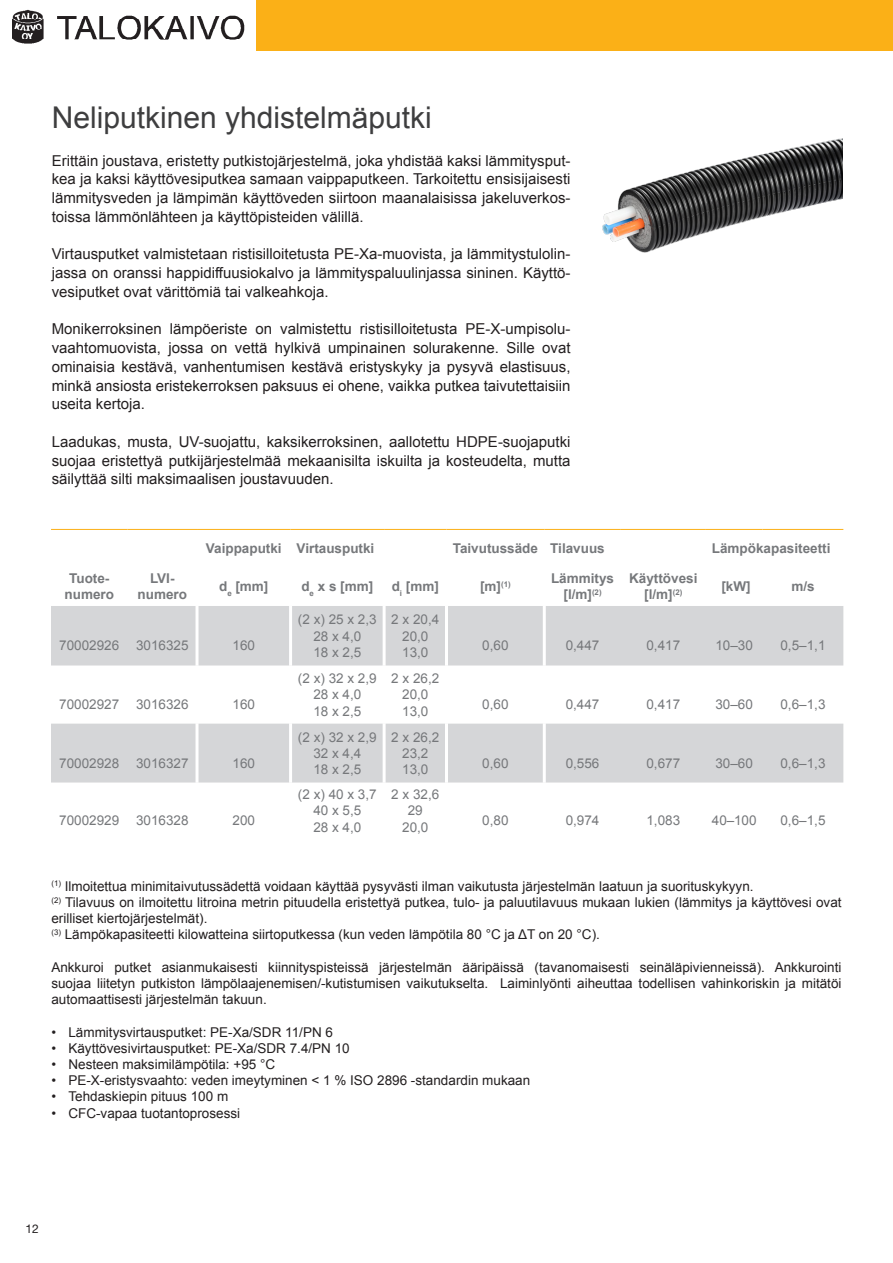
<style>
.page{position:relative;width:893px;height:1263px;background:#fff}
.page>*{position:absolute;margin:0;border:0;box-sizing:border-box;transform-origin:0 0}
.bodytekst{font:30px "Arial";color:#3e3e3f}
.bodytekst-2{font:15px/18.8px "Arial";color:#231f20;text-align:justify}
.small_body{font:13.5px/16.2px "Arial";color:#231f20}
.body_tabel{font:13.5px/16.2px "Arial";color:#76787b;text-align:center}
.body_insprong{font:13.5px "Arial";color:#231f20}
.body_tabel-2{font:700 13.5px/16.2px "Arial";color:#76787b;text-align:center}
.tabel_bold{font:700 13.5px "Arial";color:#76787b}
.t1{font:12px "Helvetica Neue LT Std";color:#231f20}
</style>
<div class="page">
<div style="left:256px;top:0;width:637px;height:51px;background:#fbb017"></div>
<img style="left:13px;top:9px;width:232px;height:35px">
<img style="left:602px;top:138px;width:241px;height:115px">
<svg style="left:51px;top:606px;width:792px;height:176px;fill:#d5d6d8"></svg>
<hr style="left:51px;top:529px;width:77px;height:1px;background:#fbb017">
<hr style="left:128px;top:529px;width:69px;height:1px;background:#fbb017">
<hr style="left:197px;top:529px;width:94px;height:1px;background:#fbb017">
<hr style="left:291px;top:529px;width:93px;height:1px;background:#fbb017">
<hr style="left:384px;top:529px;width:62px;height:1px;background:#fbb017">
<hr style="left:446px;top:529px;width:98px;height:1px;background:#fbb017">
<hr style="left:544px;top:529px;width:77px;height:1px;background:#fbb017">
<hr style="left:621px;top:529px;width:85px;height:1px;background:#fbb017">
<hr style="left:706px;top:529px;width:57px;height:1px;background:#fbb017">
<hr style="left:763px;top:529px;width:80px;height:1px;background:#fbb017">
<hr style="left:196px;top:606px;width:3px;height:59px;background:#fff">
<hr style="left:289px;top:606px;width:3px;height:59px;background:#fff">
<hr style="left:383px;top:606px;width:3px;height:59px;background:#fff">
<hr style="left:445px;top:606px;width:3px;height:59px;background:#fff">
<hr style="left:543px;top:606px;width:3px;height:59px;background:#fff">
<hr style="left:196px;top:665px;width:3px;height:59px;background:#fff">
<hr style="left:289px;top:665px;width:3px;height:59px;background:#fff">
<hr style="left:383px;top:665px;width:3px;height:59px;background:#fff">
<hr style="left:445px;top:665px;width:3px;height:59px;background:#fff">
<hr style="left:543px;top:665px;width:3px;height:59px;background:#fff">
<hr style="left:196px;top:724px;width:3px;height:58px;background:#fff">
<hr style="left:289px;top:724px;width:3px;height:58px;background:#fff">
<hr style="left:383px;top:724px;width:3px;height:58px;background:#fff">
<hr style="left:445px;top:724px;width:3px;height:58px;background:#fff">
<hr style="left:543px;top:724px;width:3px;height:58px;background:#fff">
<p class="bodytekst" style="left:52px;top:98px;width:382px">Neliputkinen yhdistelmäputki</p>
<p class="bodytekst-2" style="left:52px;top:151px;width:520px">Erittäin joustava, eristetty putkistojärjestelmä, joka yhdistää kaksi lämmitysput&shy;kea ja kaksi käyttövesiputkea samaan vaippaputkeen. Tarkoitettu ensisijaisesti lämmitysveden ja lämpimän käyttöveden siirtoon maanalaisissa jakeluverkos&shy;toissa lämmönlähteen ja käyttöpisteiden välillä.</p>
<p class="bodytekst-2" style="left:52px;top:245px;width:520px">Virtausputket valmistetaan ristisilloitetusta PE-Xa-muovista, ja lämmitystulolin&shy;jassa on oranssi happidiffuusiokalvo ja lämmityspaluulinjassa sininen. Käyttö&shy;vesiputket ovat värittömiä tai valkeahkoja.</p>
<p class="bodytekst-2" style="left:52px;top:320px;width:520px">Monikerroksinen lämpöeriste on valmistettu ristisilloitetusta PE-X-umpisolu&shy;vaahtomuovista, jossa on vettä hylkivä umpinainen solurakenne. Sille ovat ominaisia kestävä, vanhentumisen kestävä eristyskyky ja pysyvä elastisuus, minkä ansiosta eristekerroksen paksuus ei ohene, vaikka putkea taivutettaisiin useita kertoja.</p>
<p class="bodytekst-2" style="left:52px;top:432px;width:520px">Laadukas, musta, UV-suojattu, kaksikerroksinen, aallotettu HDPE-suojaputki suojaa eristettyä putkijärjestelmää mekaanisilta iskuilta ja kosteudelta, mutta säilyttää silti maksimaalisen joustavuuden.</p>
<p class="body_tabel-2" style="left:69px;top:571px;width:42px">Tuote-</p>
<p class="body_tabel-2" style="left:65px;top:587px;width:51px">numero</p>
<p class="tabel_bold" style="left:206px;top:539px;width:77px">Vaippaputki</p>
<p class="tabel_bold" style="left:297px;top:539px;width:79px">Virtausputki</p>
<p class="tabel_bold" style="left:453px;top:539px;width:87px">Taivutussäde</p>
<p class="tabel_bold" style="left:550px;top:539px;width:56px">Tilavuus</p>
<p class="tabel_bold" style="left:712px;top:539px;width:120px">Lämpökapasiteetti</p>
<p class="body_tabel-2" style="left:138px;top:571px;width:51px">LVI&shy;numero</p>
<p class="body_tabel-2" style="left:219px;top:579px;width:51px">d<sub>e</sub> [mm]</p>
<p class="body_tabel-2" style="left:301px;top:579px;width:73px">d<sub>e</sub> x s [mm]</p>
<p class="body_tabel-2" style="left:392px;top:579px;width:49px">d<sub>i</sub> [mm]</p>
<p class="body_tabel-2" style="left:480px;top:579px;width:32px">[m]<sup>(1)</sup></p>
<p class="body_tabel-2" style="left:551px;top:571px;width:65px">Lämmitys [l/m]<sup>(2)</sup></p>
<p class="body_tabel-2" style="left:629px;top:571px;width:70px">Käyttövesi [l/m]<sup>(2)</sup></p>
<p class="body_tabel-2" style="left:721px;top:579px;width:31px">[kW]</p>
<p class="body_tabel-2" style="left:791px;top:579px;width:25px">m/s</p>
<p class="body_tabel" style="left:59px;top:638px;width:62px">70002926</p>
<p class="body_tabel" style="left:136px;top:638px;width:54px">3016325</p>
<p class="body_tabel" style="left:233px;top:638px;width:24px">160</p>
<p class="body_tabel" style="left:298px;top:612px;width:80px">(2 x) 25 x 2,3</p>
<p class="body_tabel" style="left:313px;top:628px;width:50px">28 x 4,0</p>
<p class="body_tabel" style="left:313px;top:644px;width:50px">18 x 2,5</p>
<p class="body_tabel" style="left:391px;top:612px;width:50px">2 x 20,4<br>20,0</p>
<p class="body_tabel" style="left:402px;top:644px;width:28px">13,0</p>
<p class="body_tabel" style="left:482px;top:638px;width:28px">0,60</p>
<p class="body_tabel" style="left:566px;top:638px;width:35px">0,447</p>
<p class="body_tabel" style="left:646px;top:638px;width:35px">0,417</p>
<p class="body_tabel" style="left:715px;top:638px;width:39px">10–30</p>
<p class="body_tabel" style="left:780px;top:638px;width:47px">0,5–1,1</p>
<p class="body_tabel" style="left:59px;top:696px;width:62px">70002927</p>
<p class="body_tabel" style="left:136px;top:696px;width:54px">3016326</p>
<p class="body_tabel" style="left:233px;top:696px;width:24px">160</p>
<p class="body_tabel" style="left:298px;top:671px;width:80px">(2 x) 32 x 2,9</p>
<p class="body_tabel" style="left:313px;top:687px;width:50px">28 x 4,0</p>
<p class="body_tabel" style="left:313px;top:703px;width:50px">18 x 2,5</p>
<p class="body_tabel" style="left:391px;top:671px;width:50px">2 x 26,2<br>20,0</p>
<p class="body_tabel" style="left:402px;top:703px;width:28px">13,0</p>
<p class="body_tabel" style="left:482px;top:696px;width:28px">0,60</p>
<p class="body_tabel" style="left:566px;top:696px;width:35px">0,447</p>
<p class="body_tabel" style="left:646px;top:696px;width:35px">0,417</p>
<p class="body_tabel" style="left:715px;top:696px;width:39px">30–60</p>
<p class="body_tabel" style="left:780px;top:696px;width:47px">0,6–1,3</p>
<p class="body_tabel" style="left:59px;top:755px;width:62px">70002928</p>
<p class="body_tabel" style="left:136px;top:755px;width:54px">3016327</p>
<p class="body_tabel" style="left:233px;top:755px;width:24px">160</p>
<p class="body_tabel" style="left:298px;top:729px;width:80px">(2 x) 32 x 2,9</p>
<p class="body_tabel" style="left:313px;top:745px;width:50px">32 x 4,4</p>
<p class="body_tabel" style="left:313px;top:761px;width:50px">18 x 2,5</p>
<p class="body_tabel" style="left:391px;top:729px;width:50px">2 x 26,2<br>23,2</p>
<p class="body_tabel" style="left:402px;top:761px;width:28px">13,0</p>
<p class="body_tabel" style="left:482px;top:755px;width:28px">0,60</p>
<p class="body_tabel" style="left:566px;top:755px;width:35px">0,556</p>
<p class="body_tabel" style="left:646px;top:755px;width:35px">0,677</p>
<p class="body_tabel" style="left:715px;top:755px;width:39px">30–60</p>
<p class="body_tabel" style="left:780px;top:755px;width:47px">0,6–1,3</p>
<p class="body_tabel" style="left:59px;top:812px;width:62px">70002929</p>
<p class="body_tabel" style="left:136px;top:812px;width:54px">3016328</p>
<p class="body_tabel" style="left:233px;top:812px;width:24px">200</p>
<p class="body_tabel" style="left:298px;top:786px;width:80px">(2 x) 40 x 3,7</p>
<p class="body_tabel" style="left:313px;top:803px;width:50px">40 x 5,5</p>
<p class="body_tabel" style="left:313px;top:819px;width:50px">28 x 4,0</p>
<p class="body_tabel" style="left:391px;top:786px;width:50px">2 x 32,6<br>29</p>
<p class="body_tabel" style="left:402px;top:819px;width:28px">20,0</p>
<p class="body_tabel" style="left:482px;top:812px;width:28px">0,80</p>
<p class="body_tabel" style="left:566px;top:812px;width:35px">0,974</p>
<p class="body_tabel" style="left:646px;top:812px;width:35px">1,083</p>
<p class="body_tabel" style="left:712px;top:812px;width:46px">40–100</p>
<p class="body_tabel" style="left:780px;top:812px;width:47px">0,6–1,5</p>
<p class="small_body" style="left:51px;top:878px;width:704px"><sup>(1)</sup> Ilmoitettua minimitaivutussädettä voidaan käyttää pysyvästi ilman vaikutusta järjestelmän laatuun ja suorituskykyyn.</p>
<p class="small_body" style="left:51px;top:894px;width:792px"><sup>(2)</sup> Tilavuus on ilmoitettu litroina metrin pituudella eristettyä putkea, tulo- ja paluutilavuus mukaan lukien (lämmitys ja käyttövesi ovat erilliset kiertojärjestelmät).</p>
<p class="small_body" style="left:51px;top:927px;width:550px"><sup>(3)</sup> Lämpökapasiteetti kilowatteina siirtoputkessa (kun veden lämpötila 80 °C ja ΔT on 20 °C).</p>
<p class="small_body" style="left:51px;top:959px;width:792px;text-align:justify">Ankkuroi putket asianmukaisesti kiinnityspisteissä järjestelmän ääripäissä (tavanomaisesti seinäläpivienneissä). Ankkurointi suojaa liitetyn putkiston lämpölaajenemisen/-kutistumisen vaikutukselta. Laiminlyönti aiheuttaa todellisen vahinkoriskin ja mitätöi automaattisesti järjestelmän takuun.</p>
<p class="body_insprong" style="left:51px;top:1023px;width:283px">• Lämmitysvirtausputket: PE-Xa/SDR 11/PN 6</p>
<p class="body_insprong" style="left:51px;top:1039px;width:300px">• Käyttövesivirtausputket: PE-Xa/SDR 7.4/PN 10</p>
<p class="body_insprong" style="left:51px;top:1055px;width:225px">• Nesteen maksimilämpötila: +95 °C</p>
<p class="body_insprong" style="left:51px;top:1072px;width:480px">• PE-X-eristysvaahto: veden imeytyminen &lt; 1 % ISO 2896 -standardin mukaan</p>
<p class="body_insprong" style="left:51px;top:1088px;width:178px">• Tehdaskiepin pituus 100 m</p>
<p class="body_insprong" style="left:51px;top:1104px;width:190px">• CFC-vapaa tuotantoprosessi</p>
<p class="t1" style="left:26px;top:1222px;width:15px">12</p>
</div>
